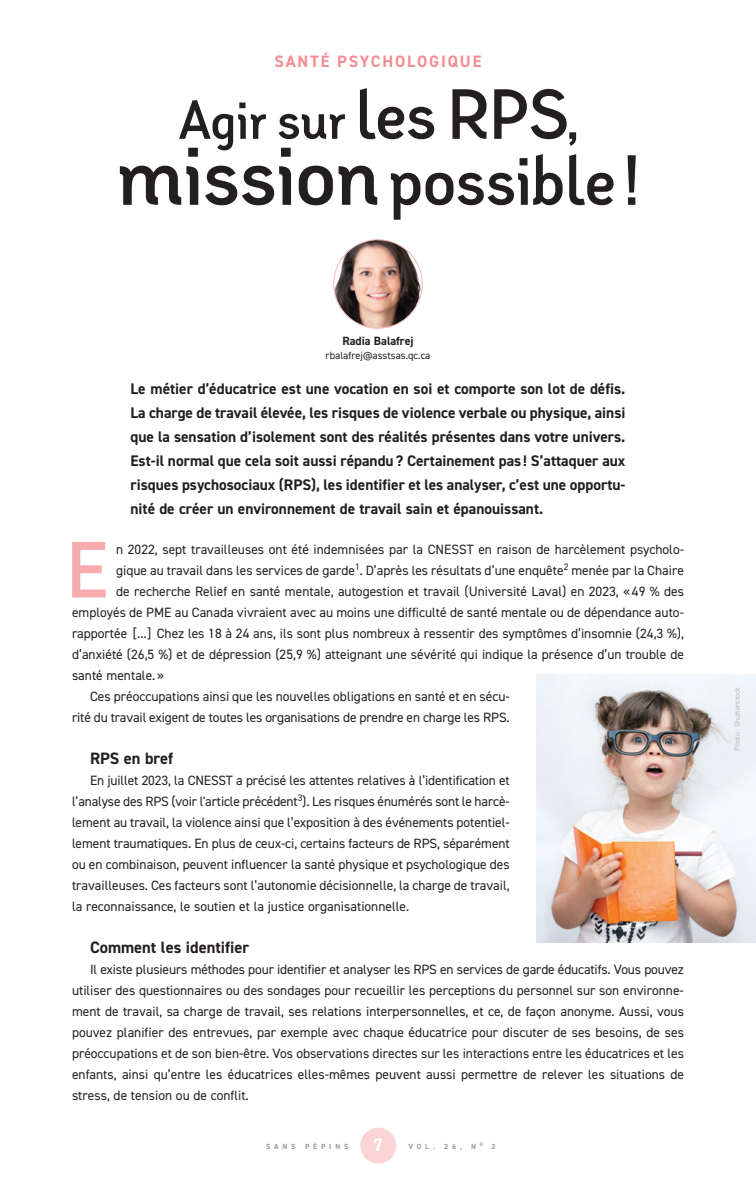
<style>
.page{position:relative;width:756px;height:1188px;background:#fff}
.page>*{position:absolute;margin:0;border:0;box-sizing:border-box;transform-origin:0 0}
.t1{font:700 75.6px "Adoquin";color:#f8abad}
.sp-article-titres{font:700 67.5px "Adoquin";letter-spacing:-.005em;color:#231f20}
.sp-article-titres-2{font:700 52.5px "Adoquin";color:#231f20}
.t2{font:700 18px "DIN2014";color:#fff}
.ap-article-1er-soustitre{font:700 16.5px "DIN2014";color:#231f20}
.t3{font:700 16.5px "DIN2014";letter-spacing:.11em;color:#f48c93}
.sp-article-intro{font:700 15.3px/24px "DIN2014";color:#231f20;text-align:justify}
.sp-article-texte{font:13.5px/21px "DIN2014";color:#231f20;text-align:justify}
.t4{font:700 12px "DIN2014";color:#231f20}
.t5{font:10.5px "DIN2014";color:#231f20}
.t6{font:700 7.5px "DIN2014";letter-spacing:.51em;color:#999}
.SP-reference_texte{font:7.5px "DIN2014";color:#bbbbbc}
.t7{font:700 5.25px "DIN2014";color:#999}
.s1{font-size:67.5px}
.s2{font-size:82.5px}
.s3{font-size:7.5px}
</style>
<div class="page">
<div style="left:360px;top:1128px;width:36px;height:36px;background:#fbd5d6;border-radius:50%"></div>
<img style="left:334px;top:240px;width:88px;height:88px;border-radius:44px">
<img style="left:537px;top:675px;width:219px;height:267px">
<p class="t3" style="left:275px;top:50px;width:208px">SANTÉ PSYCHOLOGIQUE</p>
<p class="sp-article-titres-2" style="left:178px;top:87px;width:402px">Agir sur <span class="s1">les RPS,</span></p>
<p class="sp-article-titres" style="left:117px;top:138px;width:524px"><span class="s2">mission</span>possible !</p>
<p class="t4" style="left:342px;top:333px;width:73px">Radia Balafrej</p>
<p class="t5" style="left:326px;top:349px;width:106px">rbalafrej@asstsas.qc.ca</p>
<p class="sp-article-intro" style="left:130px;top:377px;width:497px">Le métier d’éducatrice est une vocation en soi et comporte son lot de défis.<br>La charge de travail élevée, les risques de violence verbale ou physique, ainsi que la sensation d’isolement sont des réalités présentes dans votre univers.<br>Est-il normal que cela soit aussi répandu? Certainement pas ! S’attaquer aux risques psychosociaux (RPS), les identifier et les analyser, c’est une opportu&shy;nité de créer un environnement de travail sain et épanouissant.</p>
<p class="t1" style="left:67px;top:522px;width:44px">E</p>
<p class="sp-article-texte" style="left:116px;top:538px;width:569px">n 2022, sept travailleuses ont été indemnisées par la CNESST en raison de harcèlement psycholo-</p>
<p class="sp-article-texte" style="left:116px;top:559px;width:569px">gique au travail dans les services de garde<sup>1</sup>. D’après les résultats d’une enquête<sup>2</sup> menée par la Chaire</p>
<p class="sp-article-texte" style="left:116px;top:580px;width:569px">de recherche Relief en santé mentale, autogestion et travail (Université Laval) en 2023, «49 % des</p>
<p class="sp-article-texte" style="left:72px;top:601px;width:613px">employés de PME au Canada vivraient avec au moins une difficulté de santé mentale ou de dépendance auto-</p>
<p class="sp-article-texte" style="left:72px;top:622px;width:614px">rapportée [...] Chez les 18 à 24 ans, ils sont plus nombreux à ressentir des symptômes d’insomnie (24,3 %),</p>
<p class="sp-article-texte" style="left:72px;top:643px;width:614px">d’anxiété (26,5 %) et de dépression (25,9 %) atteignant une sévérité qui indique la présence d’un trouble de</p>
<p class="sp-article-texte" style="left:72px;top:664px;width:94px">santé mentale.»</p>
<p class="sp-article-texte" style="left:72px;top:685px;width:439px;text-align:right">Ces préoccupations ainsi que les nouvelles obligations en santé et en sécu&shy;rité du travail exigent de toutes les organisations de prendre en charge les RPS.</p>
<p class="ap-article-1er-soustitre" style="left:90px;top:747px;width:85px">RPS en bref</p>
<p class="sp-article-texte" style="left:72px;top:769px;width:439px;text-indent:18px">En juillet 2023, la CNESST a précisé les attentes relatives à l’identification et l’analyse des RPS (voir l'article précédent<sup>3</sup>). Les risques énumérés sont le harcè&shy;lement au travail, la violence ainsi que l’exposition à des événements potentiel&shy;lement traumatiques. En plus de ceux-ci, certains facteurs de RPS, séparément ou en combinaison, peuvent influencer la santé physique et psychologique des travailleuses. Ces facteurs sont l’autonomie décisionnelle, la charge de travail, la reconnaissance, le soutien et la justice organisationnelle.</p>
<p class="ap-article-1er-soustitre" style="left:90px;top:936px;width:161px">Comment les identifier</p>
<p class="sp-article-texte" style="left:72px;top:958px;width:614px;text-indent:18px">Il existe plusieurs méthodes pour identifier et analyser les RPS en services de garde éducatifs. Vous pouvez utiliser des questionnaires ou des sondages pour recueillir les perceptions du personnel sur son environne&shy;ment de travail, sa charge de travail, ses relations interpersonnelles, et ce, de façon anonyme. Aussi, vous pouvez planifier des entrevues, par exemple avec chaque éducatrice pour discuter de ses besoins, de ses préoccupations et de son bien-être. Vos observations directes sur les interactions entre les éducatrices et les enfants, ainsi qu’entre les éducatrices elles-mêmes peuvent aussi permettre de relever les situations de stress, de tension ou de conflit.</p>
<p class="t2" style="left:373px;top:1133px;width:11px">7</p>
<p class="t7" style="left:480px;top:1141px;width:17px">O <span class="s3">2</span></p>
<p class="t6" style="left:266px;top:1141px;width:31px">SANS</p>
<p class="t6" style="left:305px;top:1141px;width:45px">PÉPINS</p>
<p class="t6" style="left:408px;top:1141px;width:55px">VOL. 26,</p>
<p class="t6" style="left:471px;top:1141px;width:6px">N</p>
<p class="SP-reference_texte" style="left:733px;top:751px;width:65px;rotate:-90deg">Photo : Shutterstock</p>
</div>
